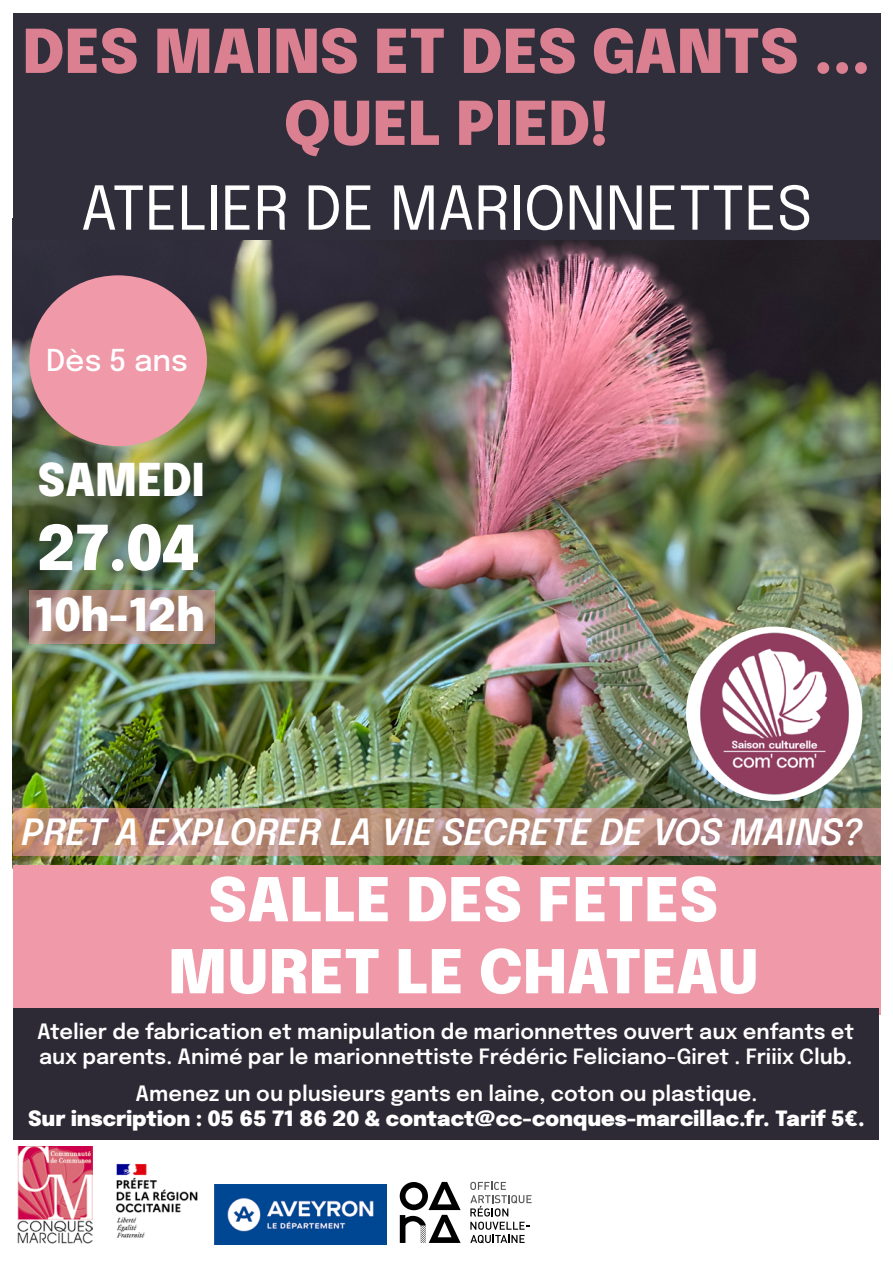
<style>
.page{position:relative;width:893px;height:1263px;background:#fff}
.page>*{position:absolute;margin:0;border:0;box-sizing:border-box;transform-origin:0 0}
.t1{font:900 61.5px "Epilogue";color:#fff;scale:.94 1}
.t2{font:900 60px/72px "Epilogue";color:#db8091;text-align:center}
.t3{font:900 60px/72px "Epilogue";color:#fff;text-align:center}
.t4{font:60px "Epilogue";color:#fff}
.t5{font:900 45px "Epilogue";color:#fff;scale:.94 1}
.t6{font:italic 600 36px "Epilogue";color:#fff}
.t7{font:500 30px "Epilogue";color:#fff}
.t8{font:600 21px/25.2px "Epilogue";color:#fff}
.t9{font:900 21px "Epilogue";color:#fff}
</style>
<div class="page">
<img style="left:13px;top:240px;width:867px;height:626px">
<div style="left:13px;top:13px;width:867px;height:107px;background:#302e3b"></div>
<div style="left:13px;top:26px;width:867px;height:214px;background:#302e3b"></div>
<div style="left:13px;top:866px;width:867px;height:149px;background:#f099a9"></div>
<div style="left:13px;top:1008px;width:866px;height:132px;background:#2d2a35"></div>
<div style="left:29px;top:275px;width:178px;height:171px;background:#f099a9;border-radius:50%"></div>
<svg style="left:29px;top:590px;width:185px;height:53px;background:#a8877a"></svg>
<img style="left:215px;top:1184px;width:172px;height:60px">
<img style="left:17px;top:1146px;width:75px;height:98px">
<img style="left:115px;top:1163px;width:83px;height:75px">
<svg style="left:470px;top:1182px;width:61px;height:34px"></svg>
<svg style="left:470px;top:1222px;width:59px;height:21px"></svg>
<svg style="left:400px;top:1182px;width:61px;height:61px"></svg>
<svg style="left:13px;top:808px;width:867px;height:48px;background:#b68a7e"></svg>
<img style="left:678px;top:616px;width:194px;height:194px">
<h2 class="t2" style="left:23px;top:12px;width:849px">DES MAINS ET DES GANTS ...<br>QUEL PIED!</h2>
<h2 class="t4" style="left:81px;top:166px;width:733px">ATELIER DE MARIONNETTES</h2>
<h3 class="t7" style="left:46px;top:339px;width:144px">Dès 5 ans</h3>
<h3 class="t5" style="left:38px;top:448px;width:179px">SAMEDI</h3>
<h1 class="t1" style="left:38px;top:504px;width:173px">27.04</h1>
<h3 class="t5" style="left:34px;top:583px;width:183px">10h-12h</h3>
<h3 class="t6" style="left:22px;top:807px;width:843px">PRET A EXPLORER LA VIE SECRETE DE VOS MAINS?</h3>
<h2 class="t3" style="left:168px;top:860px;width:592px">SALLE DES FETES<br>MURET LE CHATEAU</h2>
<p class="t8" style="left:37px;top:1017px;width:818px">Atelier de fabrication et manipulation de marionnettes ouvert aux enfants et aux parents. Animé par le marionnettiste Frédéric Feliciano-Giret . Friiix Club.</p>
<p class="t8" style="left:136px;top:1080px;width:623px">Amenez un ou plusieurs gants en laine, coton ou plastique.</p>
<p class="t9" style="left:28px;top:1104px;width:838px">Sur inscription : 05 65 71 86 20 &amp; contact@cc-conques-marcillac.fr. Tarif 5€.</p>
</div>
